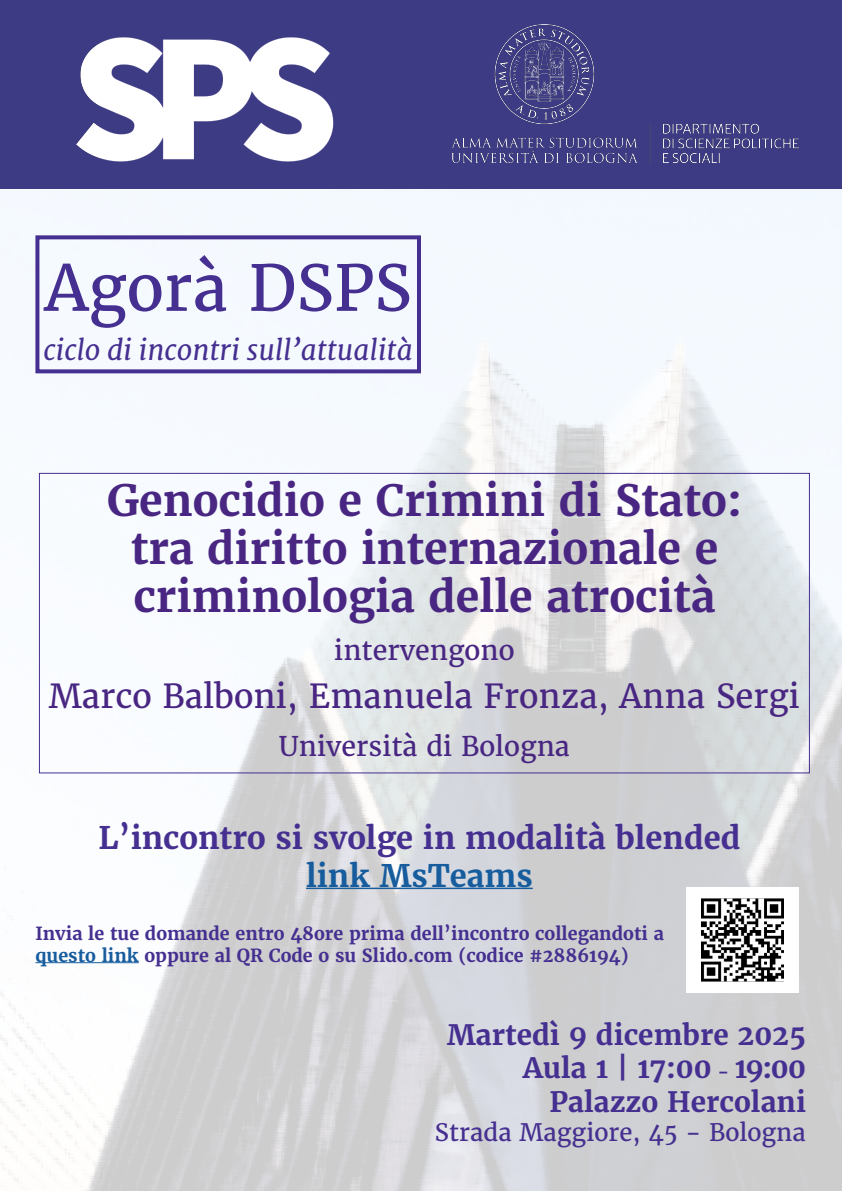
<style>
.page{position:relative;width:842px;height:1191px;background:#fff}
.page>*{position:absolute;margin:0;border:0;box-sizing:border-box;transform-origin:0 0}
.t1{font:63px "Merriweather";color:#452f90}
.t2{font:700 43px/48px "Merriweather";color:#482682}
.t3{font:33px "Merriweather";color:#482682}
.t4{font:700 31px "Merriweather";color:#452f90}
.t5{font:700 31px "Merriweather";color:#175d9e}
.t6{font:700 28px "Merriweather";color:#452f90}
.t7{font:italic 28px "Merriweather";color:#452f90}
.t8{font:27px "Merriweather";color:#482682}
.t9{font:24px "Merriweather";color:#452f90}
.t10{font:700 18px/21.6px "Merriweather";color:#452f90}
.s1{color:#175d9e}
.s2{font-size:18px}
</style>
<div class="page">
<img style="left:0;top:189px;width:842px;height:1002px">
<div style="left:0;top:0;width:842px;height:189px;background:#3d3b83"></div>
<img style="left:76px;top:24px;width:476px;height:138px">
<div style="left:35px;top:235px;width:386px;height:138px;border:4px solid #452f90"></div>
<img style="left:452px;top:25px;width:347px;height:138px">
<hr style="left:35px;top:962px;width:104px;height:1px;background:#175d9e">
<hr style="left:306px;top:887px;width:227px;height:2px;background:#175d9e">
<div style="left:686px;top:887px;width:113px;height:105px;background:#fff"></div>
<img style="left:702px;top:898px;width:81px;height:83px">
<p class="t1" style="left:45px;top:249px;width:368px">Agorà DSPS</p>
<p class="t7" style="left:44px;top:332px;width:371px">ciclo di incontri sull’attualità</p>
<p class="t2" style="left:107px;top:476px;width:637px">Genocidio e Crimini di Stato:</p>
<p class="t2" style="left:131px;top:524px;width:589px">tra diritto internazionale e criminologia delle atrocità</p>
<p class="t8" style="left:334px;top:633px;width:182px">intervengono</p>
<p class="t3" style="left:49px;top:676px;width:752px">Marco Balboni, Emanuela Fronza, Anna Sergi</p>
<p class="t8" style="left:279px;top:729px;width:293px">Università di Bologna</p>
<p class="t4" style="left:99px;top:818px;width:643px">L’incontro si svolge in modalità blended</p>
<p class="t5" style="left:306px;top:855px;width:228px">link MsTeams</p>
<p class="t10" style="left:35px;top:922px;width:630px">Invia le tue domande entro 48ore prima dell’incontro collegandoti a <span class="s1">questo link</span> oppure al QR Code o su Slido.com (codice #2886194)</p>
<p class="t6" style="left:447px;top:1016px;width:360px">Martedì 9 dicembre 2025</p>
<p class="t6" style="left:523px;top:1050px;width:284px">Aula 1 | 17:00 <span class="s2">-</span> 19:00</p>
<p class="t6" style="left:549px;top:1083px;width:258px">Palazzo Hercolani</p>
<p class="t9" style="left:435px;top:1117px;width:372px">Strada Maggiore, 45 - Bologna</p>
</div>
